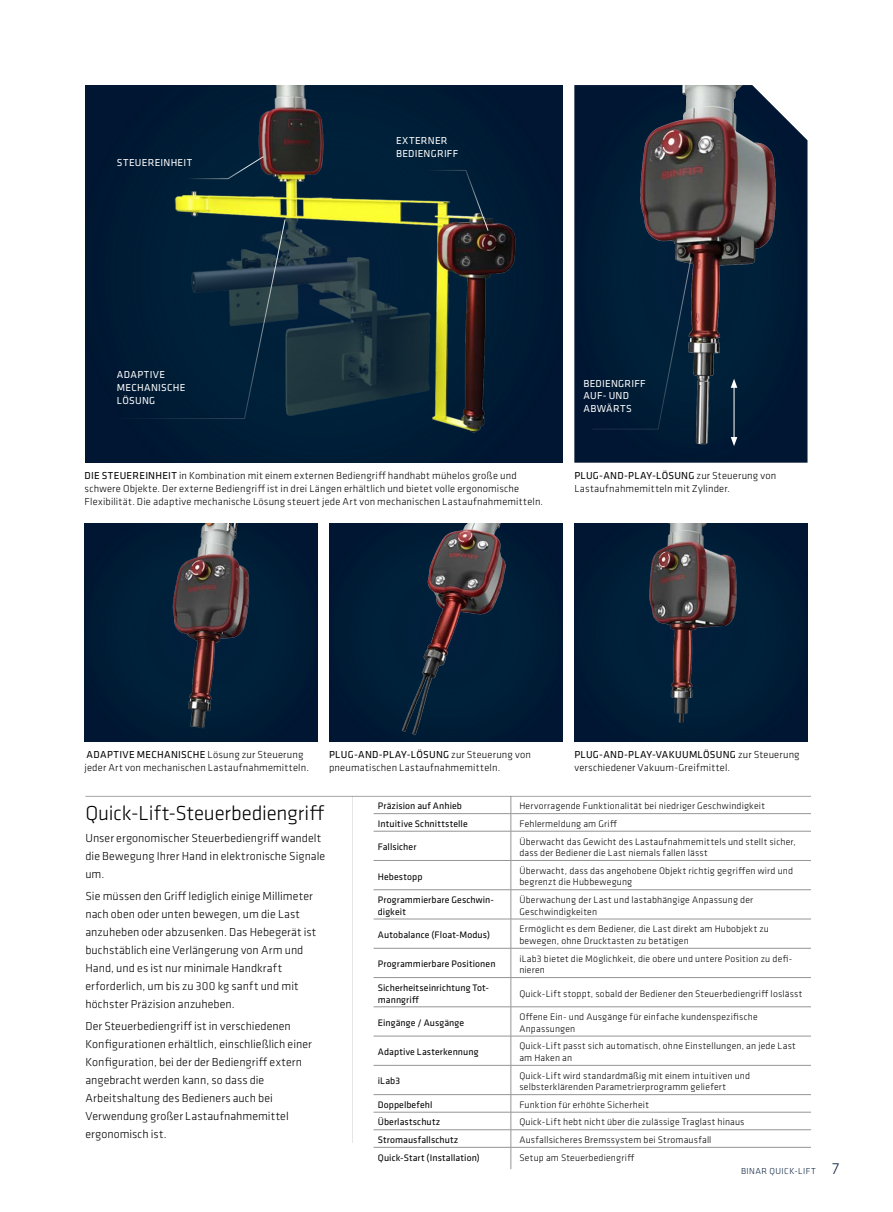
<style>
.page{position:relative;width:893px;height:1212px;background:#fff}
.page>*{position:absolute;margin:0;border:0;box-sizing:border-box;transform-origin:0 0}
.Light_HeadLine_16p{font:300 21px "Klavika";letter-spacing:-.005em;color:#000}
.Quick_Bread_Eng_9p_F{font:300 12px/18px "Klavika";letter-spacing:.005em;color:#000}
.Label_Black{font:300 10.5px/12.8px "Klavika";letter-spacing:.015em;color:#000}
.Label_white{font:10.5px/12.8px "Klavika";letter-spacing:.025em;color:#fff}
.Table_Data_-_Left{font:300 9.75px/11.7px "Klavika";letter-spacing:.02em;color:#000}
.Table_Item{font:9.75px/11.7px "Klavika";letter-spacing:.01em;color:#000}
.Table_Data{font:300 9.75px "Klavika";letter-spacing:.02em;color:#000}
.t1{font:300 9px "Klavika";letter-spacing:.05em;color:#071e3c}
.s1{font-weight:400}
.s2{font-size:16.5px}
</style>
<div class="page">
<svg style="left:574px;top:452px;width:233px;height:11px;background:#071d38"></svg>
<img style="left:574px;top:85px;width:233px;height:367px">
<img style="left:85px;top:85px;width:478px;height:373px">
<img style="left:85px;top:524px;width:233px;height:217px">
<img style="left:329px;top:524px;width:234px;height:217px">
<div style="left:574px;top:524px;width:233px;height:217px;background:#001c35"></div>
<img style="left:649px;top:524px;width:88px;height:200px">
<hr style="left:374px;top:813px;width:137px;height:1px;background:#959595">
<hr style="left:511px;top:813px;width:300px;height:1px;background:#959595">
<hr style="left:374px;top:831px;width:137px;height:1px;background:#959595">
<hr style="left:511px;top:831px;width:300px;height:1px;background:#959595">
<hr style="left:374px;top:860px;width:137px;height:1px;background:#959595">
<hr style="left:511px;top:860px;width:300px;height:1px;background:#959595">
<hr style="left:374px;top:889px;width:137px;height:1px;background:#959595">
<hr style="left:511px;top:889px;width:300px;height:1px;background:#959595">
<hr style="left:374px;top:919px;width:137px;height:1px;background:#959595">
<hr style="left:511px;top:919px;width:300px;height:1px;background:#959595">
<hr style="left:374px;top:948px;width:137px;height:1px;background:#959595">
<hr style="left:511px;top:948px;width:300px;height:1px;background:#959595">
<hr style="left:374px;top:977px;width:137px;height:1px;background:#959595">
<hr style="left:511px;top:977px;width:300px;height:1px;background:#959595">
<hr style="left:374px;top:1006px;width:137px;height:1px;background:#959595">
<hr style="left:511px;top:1006px;width:300px;height:1px;background:#959595">
<hr style="left:374px;top:1036px;width:137px;height:1px;background:#959595">
<hr style="left:511px;top:1036px;width:300px;height:1px;background:#959595">
<hr style="left:374px;top:1065px;width:137px;height:1px;background:#959595">
<hr style="left:511px;top:1065px;width:300px;height:1px;background:#959595">
<hr style="left:374px;top:1094px;width:137px;height:1px;background:#959595">
<hr style="left:511px;top:1094px;width:300px;height:1px;background:#959595">
<hr style="left:374px;top:1112px;width:137px;height:1px;background:#959595">
<hr style="left:511px;top:1112px;width:300px;height:1px;background:#959595">
<hr style="left:374px;top:1129px;width:137px;height:1px;background:#959595">
<hr style="left:511px;top:1129px;width:300px;height:1px;background:#959595">
<hr style="left:374px;top:1147px;width:137px;height:1px;background:#959595">
<hr style="left:511px;top:1147px;width:300px;height:1px;background:#959595">
<svg style="left:511px;top:797px;width:1px;height:372px"></svg>
<div style="left:592px;top:258px;width:100px;height:172px;background:#001f39"></div>
<div style="left:116px;top:156px;width:148px;height:23px;background:#001e37"></div>
<hr style="left:734px;top:385px;width:1px;height:54px;background:#fff">
<svg style="left:731px;top:379px;width:6px;height:9px"></svg>
<svg style="left:731px;top:437px;width:6px;height:9px"></svg>
<img style="left:395px;top:170px;width:94px;height:61px">
<svg style="left:116px;top:219px;width:170px;height:200px;background:#06233a"></svg>
<p class="Label_white" style="left:117px;top:157px;width:77px">STEUEREINHEIT</p>
<p class="Label_white" style="left:117px;top:369px;width:70px">ADAPTIVE<br>MECHANISCHE<br>LÖSUNG</p>
<p class="Label_white" style="left:396px;top:135px;width:64px">EXTERNER<br>BEDIENGRIFF</p>
<p class="Label_white" style="left:583px;top:377px;width:64px">BEDIENGRIFF<br>AUF- UND<br>ABWÄRTS</p>
<p class="Label_Black" style="left:85px;top:469px;width:460px"><span class="s1">DIE STEUEREINHEIT</span> in Kombination mit einem externen Bediengriff handhabt mühelos große und schwere Objekte. Der externe Bediengriff ist in drei Längen erhältlich und bietet volle ergonomische<br>Flexibilität. Die adaptive mechanische Lösung steuert jede Art von mechanischen Lastaufnahmemitteln.</p>
<p class="Label_Black" style="left:574px;top:469px;width:203px"><span class="s1">PLUG-AND-PLAY-LÖSUNG</span> zur Steuerung von<br>Lastaufnahmemitteln mit Zylinder.</p>
<p class="Label_Black" style="left:85px;top:748px;width:226px"><span class="s1">ADAPTIVE MECHANISCHE</span> Lösung zur Steuerung jeder Art von mechanischen Lastaufnahmemitteln.</p>
<p class="Label_Black" style="left:329px;top:748px;width:203px"><span class="s1">PLUG-AND-PLAY-LÖSUNG</span> zur Steuerung von pneumatischen Lastaufnahmemitteln.</p>
<p class="Label_Black" style="left:574px;top:748px;width:227px"><span class="s1">PLUG-AND-PLAY-VAKUUMLÖSUNG</span> zur Steuerung verschiedener Vakuum-Greifmittel.</p>
<p class="Light_HeadLine_16p" style="left:85px;top:801px;width:240px">Quick-Lift-Steuerbediengriff</p>
<p class="Quick_Bread_Eng_9p_F" style="left:85px;top:829px;width:241px">Unser ergonomischer Steuerbediengriff wandelt die Bewegung Ihrer Hand in elektronische Signale um.</p>
<p class="Quick_Bread_Eng_9p_F" style="left:85px;top:887px;width:232px">Sie müssen den Griff lediglich einige Millimeter nach oben oder unten bewegen, um die Last anzuheben oder abzusenken. Das Hebegerät ist buchstäblich eine Verlängerung von Arm und Hand, und es ist nur minimale Handkraft erforderlich, um bis zu 300 kg sanft und mit höchster Präzision anzuheben.</p>
<p class="Quick_Bread_Eng_9p_F" style="left:85px;top:1017px;width:228px">Der Steuerbediengriff ist in verschiedenen Konfigurationen erhältlich, einschließlich einer Konfiguration, bei der der Bediengriff extern angebracht werden kann, so dass die Arbeitshaltung des Bedieners auch bei Verwendung großer Lastaufnahmemittel ergonomisch ist.</p>
<p class="Table_Item" style="left:378px;top:800px;width:86px">Präzision auf Anhieb</p>
<p class="Table_Data" style="left:519px;top:801px;width:247px">Hervorragende Funktionalität bei niedriger Geschwindigkeit</p>
<p class="Table_Item" style="left:378px;top:818px;width:91px">Intuitive Schnittstelle</p>
<p class="Table_Data_-_Left" style="left:519px;top:818px;width:99px">Fehlermeldung am Griff</p>
<p class="Table_Item" style="left:378px;top:841px;width:40px">Fallsicher</p>
<p class="Table_Data_-_Left" style="left:519px;top:835px;width:278px">Überwacht das Gewicht des Lastaufnahmemittels und stellt sicher, dass der Bediener die Last niemals fallen lässt</p>
<p class="Table_Item" style="left:378px;top:871px;width:46px">Hebestopp</p>
<p class="Table_Data_-_Left" style="left:519px;top:865px;width:275px">Überwacht, dass das angehobene Objekt richtig gegriffen wird und begrenzt die Hubbewegung</p>
<p class="Table_Item" style="left:378px;top:894px;width:118px">Programmierbare Geschwin&shy;digkeit</p>
<p class="Table_Data_-_Left" style="left:519px;top:894px;width:235px">Überwachung der Last und lastabhängige Anpassung der<br>Geschwindigkeiten</p>
<p class="Table_Item" style="left:378px;top:929px;width:114px">Autobalance (Float-Modus)</p>
<p class="Table_Data_-_Left" style="left:519px;top:923px;width:251px">Ermöglicht es dem Bediener, die Last direkt am Hubobjekt zu bewegen, ohne Drucktasten zu betätigen</p>
<p class="Table_Item" style="left:378px;top:958px;width:119px">Programmierbare Positionen</p>
<p class="Table_Data_-_Left" style="left:519px;top:953px;width:274px">iLab3 bietet die Möglichkeit, die obere und untere Position zu defi&shy;nieren</p>
<p class="Table_Item" style="left:378px;top:982px;width:113px">Sicherheitseinrichtung Tot&shy;manngriff</p>
<p class="Table_Data_-_Left" style="left:519px;top:988px;width:284px">Quick-Lift stoppt, sobald der Bediener den Steuerbediengriff loslässt</p>
<p class="Table_Item" style="left:378px;top:1017px;width:88px">Eingänge / Ausgänge</p>
<p class="Table_Data_-_Left" style="left:519px;top:1011px;width:240px">Offene Ein- und Ausgänge für einfache kundenspezifische<br>Anpassungen</p>
<p class="Table_Item" style="left:378px;top:1046px;width:102px">Adaptive Lasterkennung</p>
<p class="Table_Data_-_Left" style="left:519px;top:1040px;width:278px">Quick-Lift passt sich automatisch, ohne Einstellungen, an jede Last am Haken an</p>
<p class="Table_Item" style="left:378px;top:1075px;width:24px">iLab3</p>
<p class="Table_Data_-_Left" style="left:519px;top:1070px;width:232px">Quick-Lift wird standardmäßig mit einem intuitiven und selbsterklärenden Parametrierprogramm geliefert</p>
<p class="Table_Item" style="left:378px;top:1099px;width:56px">Doppelbefehl</p>
<p class="Table_Data_-_Left" style="left:519px;top:1099px;width:131px">Funktion für erhöhte Sicherheit</p>
<p class="Table_Item" style="left:378px;top:1116px;width:64px">Überlastschutz</p>
<p class="Table_Data_-_Left" style="left:519px;top:1116px;width:227px">Quick-Lift hebt nicht über die zulässige Traglast hinaus</p>
<p class="Table_Item" style="left:378px;top:1134px;width:82px">Stromausfallschutz</p>
<p class="Table_Data_-_Left" style="left:519px;top:1134px;width:194px">Ausfallsicheres Bremssystem bei Stromausfall</p>
<p class="Table_Item" style="left:378px;top:1151px;width:104px">Quick-Start (Installation)</p>
<p class="Table_Data_-_Left" style="left:519px;top:1151px;width:116px">Setup am Steuerbediengriff</p>
<p class="t1" style="left:741px;top:1166px;width:100px">BINAR QUICK-LIFT <span class="s2">7</span></p>
</div>
